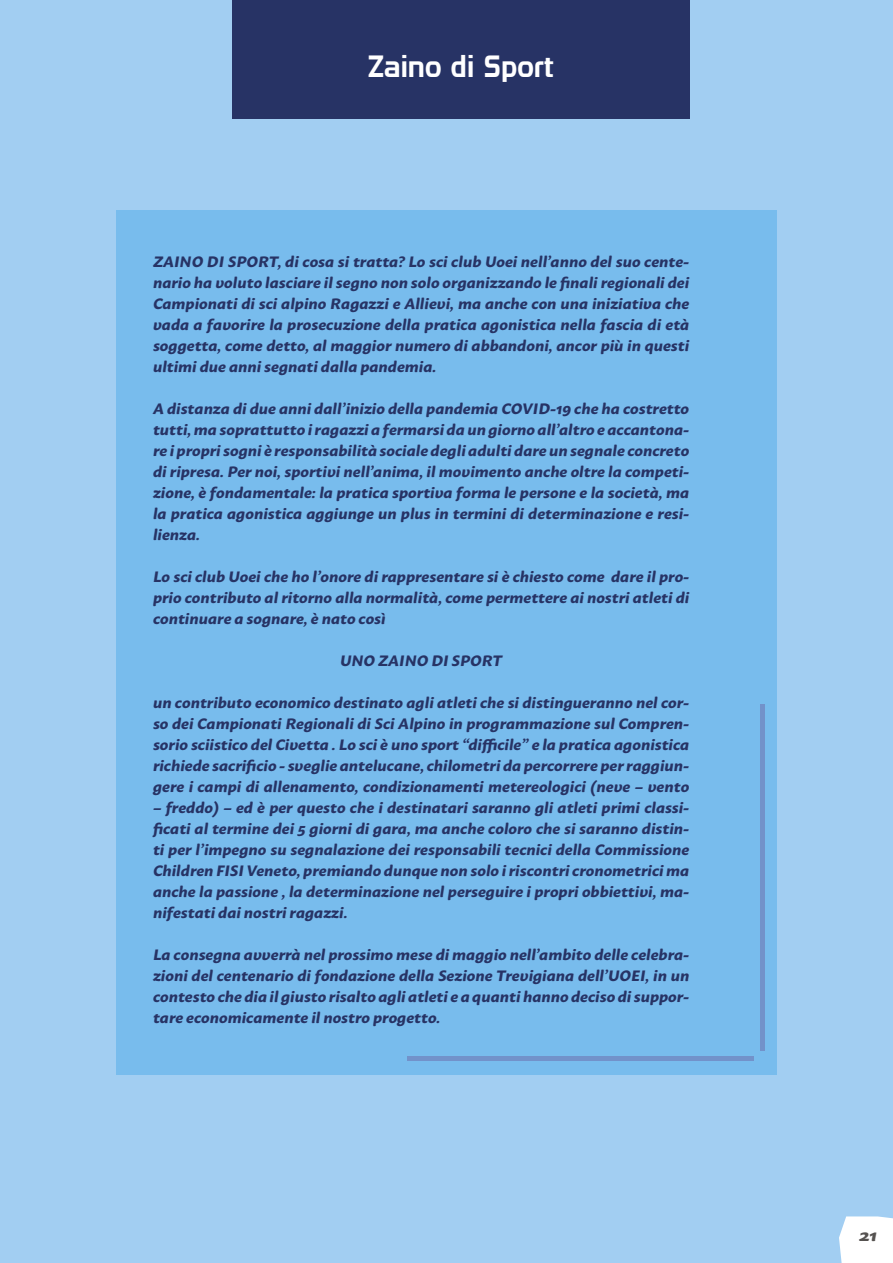
<style>
.page{position:relative;width:893px;height:1263px;background:#a2cef2}
.page>*{position:absolute;margin:0;border:0;box-sizing:border-box;transform-origin:0 0}
.t1{font:27px "Domyouji";color:#fff}
.t2{font:italic 700 15.75px "Macho";color:#555250;scale:1.33 1}
.t3{font:italic 700 15px/21px "Macho";color:#273365;text-align:justify;scale:1.09 1}
</style>
<div class="page">
<div style="left:116px;top:210px;width:661px;height:865px;background:#78bced"></div>
<hr style="left:408px;top:1057px;width:346px;height:4px;background:#7292ca">
<hr style="left:761px;top:704px;width:4px;height:346px;background:#7292ca">
<div style="left:232px;top:0;width:457px;height:118px;background:#273365"></div>
<h1 class="t1" style="left:368px;top:50px;width:188px">Zaino di Sport</h1>
<p class="t3" style="left:153px;top:250px;width:494px">ZAINO DI SPORT, di cosa si tratta? Lo sci club Uoei nell’anno del suo cente&shy;nario ha voluto lasciare il segno non solo organizzando le finali regionali dei Campionati di sci alpino Ragazzi e Allievi, ma anche con una iniziativa che vada a favorire la prosecuzione della pratica agonistica nella fascia di età soggetta, come detto, al maggior numero di abbandoni, ancor più in questi ultimi due anni segnati dalla pandemia.</p>
<p class="t3" style="left:153px;top:397px;width:494px">A distanza di due anni dall’inizio della pandemia COVID-19 che ha costretto tutti, ma soprattutto i ragazzi a fermarsi da un giorno all’altro e accantona&shy;re i propri sogni è responsabilità sociale degli adulti dare un segnale concreto di ripresa. Per noi, sportivi nell’anima, il movimento anche oltre la competi&shy;zione, è fondamentale: la pratica sportiva forma le persone e la società, ma la pratica agonistica aggiunge un plus in termini di determinazione e resi&shy;lienza.</p>
<p class="t3" style="left:153px;top:565px;width:494px">Lo sci club Uoei che ho l’onore di rappresentare si è chiesto come dare il pro&shy;prio contributo al ritorno alla normalità, come permettere ai nostri atleti di continuare a sognare, è nato così</p>
<p class="t3" style="left:340px;top:649px;width:150px">UNO ZAINO DI SPORT</p>
<p class="t3" style="left:153px;top:691px;width:494px">un contributo economico destinato agli atleti che si distingueranno nel cor&shy;so dei Campionati Regionali di Sci Alpino in programmazione sul Compren&shy;sorio sciistico del Civetta . Lo sci è uno sport “difficile” e la pratica agonistica richiede sacrificio - sveglie antelucane, chilometri da percorrere per raggiun&shy;gere i campi di allenamento, condizionamenti metereologici (neve – vento</p>
<p class="t3" style="left:153px;top:796px;width:493px">– freddo) – ed è per questo che i destinatari saranno gli atleti primi classi&shy;ficati al termine dei 5 giorni di gara, ma anche coloro che si saranno distin&shy;ti per l’impegno su segnalazione dei responsabili tecnici della Commissione Children FISI Veneto, premiando dunque non solo i riscontri cronometrici ma anche la passione , la determinazione nel perseguire i propri obbiettivi, ma&shy;nifestati dai nostri ragazzi.</p>
<p class="t3" style="left:153px;top:943px;width:494px">La consegna avverrà nel prossimo mese di maggio nell’ambito delle celebra&shy;zioni del centenario di fondazione della Sezione Trevigiana dell’UOEI, in un contesto che dia il giusto risalto agli atleti e a quanti hanno deciso di suppor&shy;tare economicamente il nostro progetto.</p>
<p class="t2" style="left:859px;top:1221px;width:15px">21</p>
</div>
